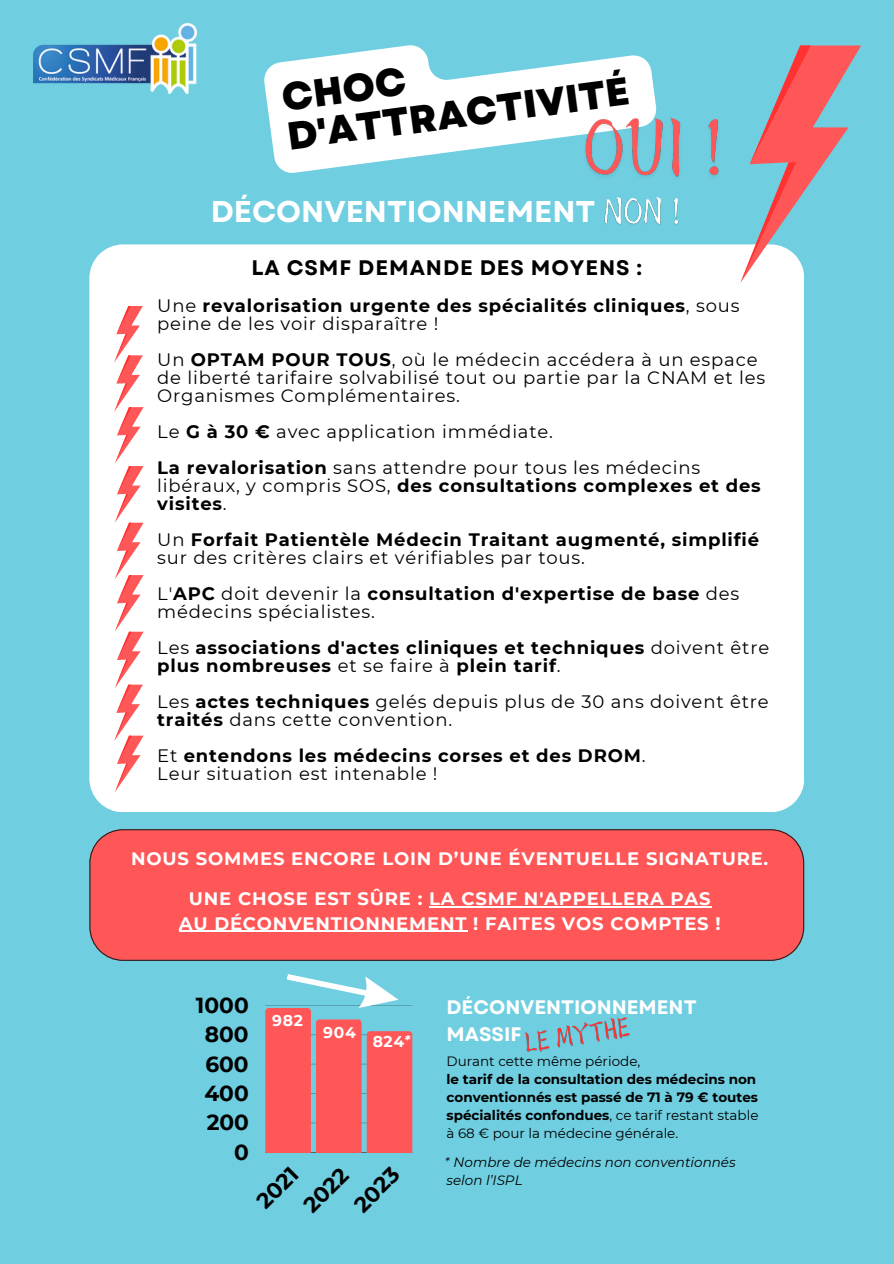
<style>
.page{position:relative;width:894px;height:1264px;background:#fff}
.page>*{position:absolute;margin:0;border:0;box-sizing:border-box;transform-origin:0 0}
.t1{font:800 39px/40.3px "Garet";color:#000}
.t2{font:700 30px "Garet";color:#fff}
.t3{font:700 21.75px "Montserrat";color:#000}
.t4{font:700 21px "Garet";letter-spacing:.045em;color:#000}
.t5{font:700 19.5px/27px "Garet";color:#fff}
.t6{font:700 18px/18px "Montserrat";letter-spacing:.045em;color:#000}
.t7{font:18px/18px "Montserrat";letter-spacing:.045em;color:#000}
.t8{font:700 18px/24.8px "Montserrat";letter-spacing:.045em;color:#fff;text-align:center}
.t9{font:700 15.6px "Montserrat";letter-spacing:.045em;color:#fff}
.t10{font:700 13.5px/18px "Montserrat";color:#000}
.t11{font:13.5px "Montserrat";color:#000}
.t12{font:italic 13.5px "Montserrat";color:#000}
.t13{font:italic 700 13.5px "Montserrat";color:#fff}
.t14{font:italic 12px "Montserrat";color:#000}
.s1{font-weight:400}
.s2{font-weight:700}
</style>
<div class="page">
<div style="left:0;top:0;width:893px;height:1263px;background:#70cee1"></div>
<div style="left:89px;top:244px;width:714px;height:568px;background:#fff"></div>
<svg style="left:740px;top:45px;width:120px;height:238px"></svg>
<img style="left:33px;top:23px;width:163px;height:70px">
<div style="left:89px;top:829px;width:715px;height:131px;background:#ff5757"></div>
<svg style="left:265px;top:960px;width:147px;height:192px"></svg>
<svg style="left:264px;top:45px;width:392px;height:128px;fill:#fff"></svg>
<hr style="left:429px;top:906px;width:282px;height:1px;background:#fff">
<hr style="left:179px;top:930px;width:288px;height:2px;background:#fff">
<img style="left:579px;top:105px;width:140px;height:72px">
<img style="left:604px;top:197px;width:75px;height:28px">
<img style="left:525px;top:1017px;width:105px;height:35px">
<svg style="left:114px;top:306px;width:29px;height:486px;background:#ffc3c3"></svg>
<p class="t1" style="left:279px;top:78px;width:346px;rotate:-8deg">CHOC<br>D'ATTRACTIVITÉ</p>
<p class="t2" style="left:211px;top:189px;width:386px">DÉCONVENTIONNEMENT</p>
<p class="t4" style="left:251px;top:252px;width:392px">LA CSMF DEMANDE DES MOYENS :</p>
<p class="t6" style="left:157px;top:296px;width:583px"><span class="s1">Une</span> revalorisation urgente des spécialités cliniques<span class="s1">, sous peine de les voir disparaître !</span></p>
<p class="t7" style="left:157px;top:350px;width:609px">Un <span class="s2">OPTAM POUR TOUS</span>, où le médecin accédera à un espace de liberté tarifaire solvabilisé tout ou partie par la CNAM et les<br>Organismes Complémentaires.</p>
<h3 class="t7" style="left:157px;top:422px;width:397px">Le <span class="s2">G à 30 €</span> avec application immédiate.</h3>
<h4 class="t6" style="left:157px;top:458px;width:605px">La revalorisation <span class="s1">sans attendre pour tous les médecins libéraux, y compris SOS,</span> des consultations complexes et des visites<span class="s1">.</span></h4>
<p class="t6" style="left:157px;top:530px;width:603px"><span class="s1">Un</span> Forfait Patientèle Médecin Traitant augmenté, simplifié <span class="s1">sur des critères clairs et vérifiables par tous.</span></p>
<p class="t7" style="left:157px;top:584px;width:583px">L'<span class="s2">APC</span> doit devenir la <span class="s2">consultation d'expertise de base</span> des médecins spécialistes.</p>
<p class="t6" style="left:157px;top:638px;width:613px"><span class="s1">Les</span> associations d'actes cliniques et techniques <span class="s1">doivent être </span>plus nombreuses <span class="s1">et se faire à</span> plein tarif<span class="s1">.</span></p>
<p class="t7" style="left:157px;top:692px;width:612px">Les <span class="s2">actes techniques</span> gelés depuis plus de 30 ans doivent être <span class="s2">traités</span> dans cette convention.</p>
<p class="t6" style="left:157px;top:746px;width:489px"><span class="s1">Et</span> entendons les médecins corses et des DROM<span class="s1">.<br>Leur situation est intenable !</span></p>
<p class="t8" style="left:131px;top:845px;width:638px">NOUS SOMMES ENCORE LOIN D’UNE ÉVENTUELLE SIGNATURE.</p>
<h6 class="t8" style="left:179px;top:886px;width:543px">UNE CHOSE EST SÛRE : LA CSMF N'APPELLERA PAS<br>AU DÉCONVENTIONNEMENT ! FAITES VOS COMPTES !</h6>
<p class="t3" style="left:196px;top:991px;width:54px">1000</p>
<p class="t3" style="left:205px;top:1021px;width:45px">800</p>
<p class="t3" style="left:205px;top:1050px;width:45px">600</p>
<p class="t3" style="left:204px;top:1079px;width:46px">400</p>
<p class="t3" style="left:206px;top:1109px;width:44px">200</p>
<p class="t3" style="left:234px;top:1138px;width:16px">0</p>
<h6 class="t9" style="left:272px;top:1010px;width:32px">982</h6>
<h6 class="t9" style="left:323px;top:1022px;width:34px">904</h6>
<p class="t13" style="left:404px;top:1032px;width:7px">*</p>
<h5 class="t9" style="left:372px;top:1032px;width:33px">824</h5>
<p class="t3" style="left:251px;top:1195px;width:50px;rotate:-45deg">2021</p>
<p class="t3" style="left:348px;top:1198px;width:55px;rotate:-45deg">2023</p>
<h6 class="t5" style="left:446px;top:993px;width:251px">DÉCONVENTIONNEMENT<br>MASSIF</h6>
<h6 class="t11" style="left:446px;top:1053px;width:195px">Durant cette même période,</h6>
<h6 class="t10" style="left:446px;top:1070px;width:313px">le tarif de la consultation des médecins non conventionnés est passé de 71 à 79 € toutes spécialités confondues<span class="s1">, ce tarif restant stable</span></h6>
<h6 class="t11" style="left:446px;top:1125px;width:233px">à 68 € pour la médecine générale.</h6>
<h5 class="t14" style="left:444px;top:1154px;width:6px">*</h5>
<h6 class="t12" style="left:453px;top:1153px;width:283px">Nombre de médecins non conventionnés</h6>
<h6 class="t12" style="left:446px;top:1171px;width:78px">selon l’ISPL</h6>
</div>
